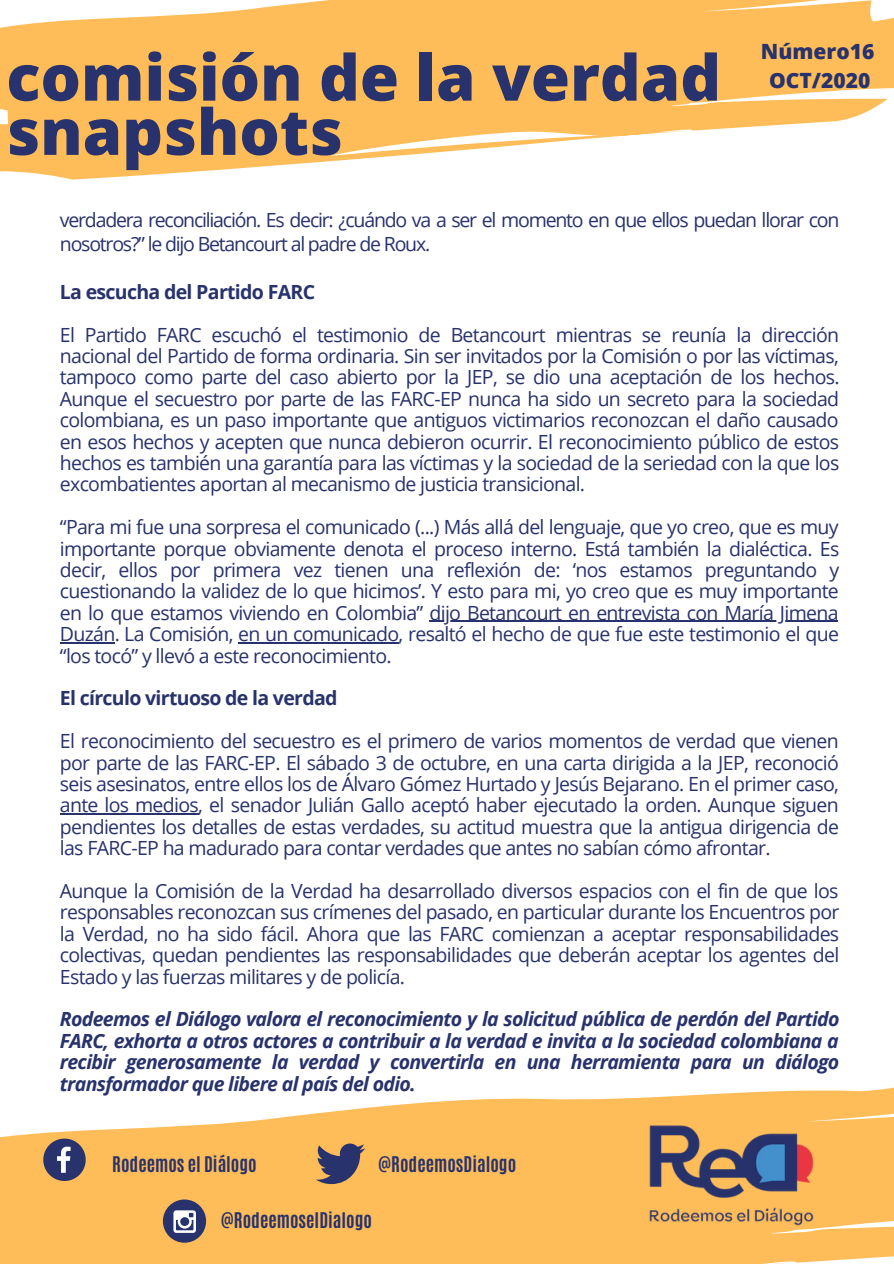
<style>
.page{position:relative;width:894px;height:1264px;background:#fff}
.page>*{position:absolute;margin:0;border:0;box-sizing:border-box;transform-origin:0 0}
.t1{font:800 63.45px/54.2px "Open Sans";color:#28326c}
.t2{font:800 21px/29.2px "Open Sans";color:#28326c;text-align:center}
.t3{font:19.5px/21.5px "Open Sans";letter-spacing:-.035em;color:#28326c;text-align:justify}
.t4{font:italic 700 19.5px/21.5px "Open Sans";letter-spacing:-.035em;color:#28326c;text-align:justify}
.t5{font:19.5px/24.8px "Open Sans";letter-spacing:-.06em;color:#28326c}
.t6{font:700 19.5px "Open Sans";letter-spacing:-.035em;color:#28326c}
.t7{font:700 18px "Antonio";color:#28326c}
</style>
<div class="page">
<svg style="left:0;top:0;width:893px;height:180px;fill:#ffbd59"></svg>
<hr style="left:429px;top:621px;width:408px;height:1px;background:#28326c">
<hr style="left:60px;top:642px;width:55px;height:1px;background:#28326c">
<hr style="left:238px;top:642px;width:160px;height:1px;background:#28326c">
<hr style="left:60px;top:813px;width:138px;height:1px;background:#28326c">
<svg style="left:0;top:1087px;width:893px;height:176px;fill:#ffbd59"></svg>
<svg style="left:43px;top:1138px;width:43px;height:42px"></svg>
<svg style="left:315px;top:1143px;width:50px;height:41px"></svg>
<div style="left:163px;top:1199px;width:43px;height:43px;background:#28326c;border-radius:50%"></div>
<svg style="left:173px;top:1210px;width:23px;height:22px"></svg>
<img style="left:611px;top:1087px;width:239px;height:173px">
<h1 class="t1" style="left:6px;top:49px;width:716px">comisión de la verdad snapshots</h1>
<p class="t2" style="left:760px;top:36px;width:115px">Número16<br>OCT/2020</p>
<p class="t5" style="left:60px;top:207px;width:780px">verdadera reconciliación. Es decir: ¿cuándo va a ser el momento en que ellos puedan llorar con nosotros?” le dijo Betancourt al padre de Roux.</p>
<p class="t6" style="left:60px;top:278px;width:257px">La escucha del Partido FARC</p>
<p class="t3" style="left:60px;top:323px;width:781px">El Partido FARC escuchó el testimonio de Betancourt mientras se reunía la dirección nacional del Partido de forma ordinaria. Sin ser invitados por la Comisión o por las víctimas, tampoco como parte del caso abierto por la JEP, se dio una aceptación de los hechos.<br>Aunque el secuestro por parte de las FARC-EP nunca ha sido un secreto para la sociedad colombiana, es un paso importante que antiguos victimarios reconozcan el daño causado en esos hechos y acepten que nunca debieron ocurrir. El reconocimiento público de estos hechos es también una garantía para las víctimas y la sociedad de la seriedad con la que los excombatientes aportan al mecanismo de justicia transicional.</p>
<p class="t3" style="left:60px;top:516px;width:780px">“Para mi fue una sorpresa el comunicado (...) Más allá del lenguaje, que yo creo, que es muy importante porque obviamente denota el proceso interno. Está también la dialéctica. Es decir, ellos por primera vez tienen una reflexión de: ‘nos estamos preguntando y cuestionando la validez de lo que hicimos’. Y esto para mi, yo creo que es muy importante en lo que estamos viviendo en Colombia” dijo Betancourt en entrevista con María Jimena Duzán. La Comisión, en un comunicado, resaltó el hecho de que fue este testimonio el que “los tocó” y llevó a este reconocimiento.</p>
<p class="t6" style="left:60px;top:684px;width:279px">El círculo virtuoso de la verdad</p>
<p class="t3" style="left:60px;top:730px;width:780px">El reconocimiento del secuestro es el primero de varios momentos de verdad que vienen por parte de las FARC-EP. El sábado 3 de octubre, en una carta dirigida a la JEP, reconoció seis asesinatos, entre ellos los de Álvaro Gómez Hurtado y Jesús Bejarano. En el primer caso, ante los medios, el senador Julián Gallo aceptó haber ejecutado la orden. Aunque siguen pendientes los detalles de estas verdades, su actitud muestra que la antigua dirigencia de las FARC-EP ha madurado para contar verdades que antes no sabían cómo afrontar.</p>
<p class="t3" style="left:60px;top:879px;width:781px">Aunque la Comisión de la Verdad ha desarrollado diversos espacios con el fin de que los responsables reconozcan sus crímenes del pasado, en particular durante los Encuentros por la Verdad, no ha sido fácil. Ahora que las FARC comienzan a aceptar responsabilidades colectivas, quedan pendientes las responsabilidades que deberán aceptar los agentes del Estado y las fuerzas militares y de policía.</p>
<p class="t4" style="left:60px;top:1008px;width:780px">Rodeemos el Diálogo valora el reconocimiento y la solicitud pública de perdón del Partido FARC, exhorta a otros actores a contribuir a la verdad e invita a la sociedad colombiana a recibir generosamente la verdad y convertirla en una herramienta para un diálogo transformador que libere al país del odio.</p>
<p class="t7" style="left:112px;top:1151px;width:146px">Rodeemos el Diálogo</p>
<p class="t7" style="left:378px;top:1151px;width:140px">@RodeemosDialogo</p>
<p class="t7" style="left:221px;top:1207px;width:153px">@RodeemoselDialogo</p>
</div>
